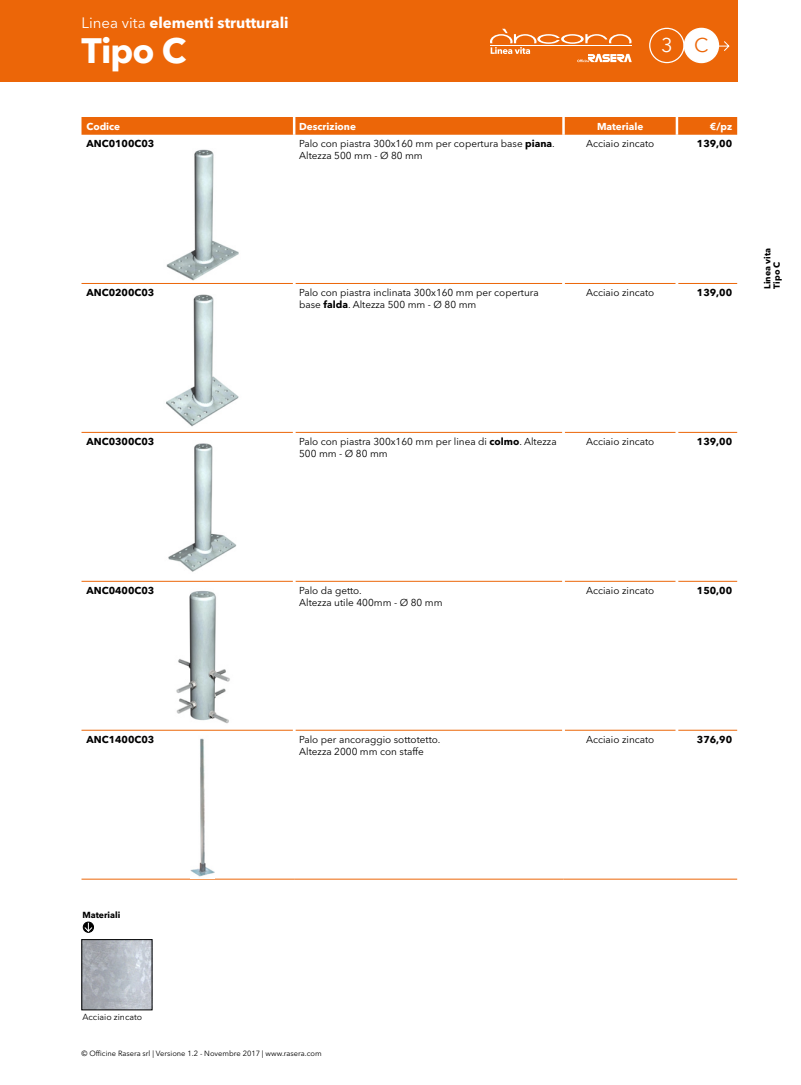
<style>
.page{position:relative;width:801px;height:1085px;background:#fff}
.page>*{position:absolute;margin:0;border:0;box-sizing:border-box;transform-origin:0 0}
.t1{font:700 35px "Avenir Next LT Pro";color:#fff}
.t2{font:20px "Avenir Next";color:#fff}
.t3{font:700 15px "Avenir Next LT Pro";color:#fff}
.t4{font:10px/12px "Avenir Next LT Pro";color:#000}
.t5{font:700 10px "Avenir Next LT Pro";color:#000}
.t6{font:700 10px "Avenir Next LT Pro";color:#fff}
.t7{font:700 8.75px/9.4px "Avenir Next LT Pro";color:#000}
.t8{font:8.75px "Avenir Next LT Pro";color:#000}
.t9{font:7.5px "Avenir Next LT Pro";color:#000}
.s1{font-weight:400}
.s2{color:#ec6608}
.s3{font-weight:700}
</style>
<div class="page">
<div style="left:0;top:0;width:737px;height:81px;background:#ec6608"></div>
<svg style="left:490px;top:29px;width:142px;height:33px"></svg>
<hr style="left:490px;top:45px;width:141px;height:1px;background:#fff">
<div style="left:649px;top:28px;width:35px;height:35px;border:1px solid #fff;border-radius:50%"></div>
<div style="left:684px;top:28px;width:34px;height:35px;background:#fff;border-radius:50%"></div>
<div style="left:684px;top:28px;width:35px;height:35px;border:1px solid #fff;border-radius:50%"></div>
<svg style="left:717px;top:41px;width:13px;height:11px"></svg>
<svg style="left:81px;top:117px;width:656px;height:18px;background:#ec6a0e"></svg>
<hr style="left:81px;top:283px;width:212px;height:1px;background:#ec6608">
<hr style="left:295px;top:283px;width:267px;height:1px;background:#ec6608">
<hr style="left:565px;top:283px;width:111px;height:1px;background:#ec6608">
<hr style="left:678px;top:283px;width:59px;height:1px;background:#ec6608">
<hr style="left:81px;top:432px;width:212px;height:1px;background:#ec6608">
<hr style="left:295px;top:432px;width:267px;height:1px;background:#ec6608">
<hr style="left:565px;top:432px;width:111px;height:1px;background:#ec6608">
<hr style="left:678px;top:432px;width:59px;height:1px;background:#ec6608">
<hr style="left:81px;top:581px;width:212px;height:1px;background:#ec6608">
<hr style="left:295px;top:581px;width:267px;height:1px;background:#ec6608">
<hr style="left:565px;top:581px;width:111px;height:1px;background:#ec6608">
<hr style="left:678px;top:581px;width:59px;height:1px;background:#ec6608">
<hr style="left:81px;top:730px;width:212px;height:1px;background:#ec6608">
<hr style="left:295px;top:730px;width:267px;height:1px;background:#ec6608">
<hr style="left:565px;top:730px;width:111px;height:1px;background:#ec6608">
<hr style="left:678px;top:730px;width:59px;height:1px;background:#ec6608">
<hr style="left:81px;top:878px;width:213px;height:1px;background:#ec6608">
<hr style="left:294px;top:878px;width:269px;height:1px;background:#ec6608">
<hr style="left:563px;top:878px;width:114px;height:1px;background:#ec6608">
<hr style="left:677px;top:878px;width:60px;height:1px;background:#ec6608">
<div style="left:83px;top:921px;width:11px;height:11px;border:1px solid #000;border-radius:50%"></div>
<svg style="left:84px;top:922px;width:9px;height:9px"></svg>
<img style="left:83px;top:941px;width:67px;height:67px">
<div style="left:81px;top:939px;width:71px;height:71px;border:1px solid #000"></div>
<img style="left:166px;top:149px;width:73px;height:131px">
<img style="left:166px;top:294px;width:73px;height:133px">
<img style="left:168px;top:443px;width:69px;height:129px">
<img style="left:176px;top:590px;width:54px;height:134px">
<img style="left:190px;top:738px;width:25px;height:139px">
<h3 class="t3" style="left:81px;top:14px;width:209px"><span class="s1">Linea vita</span> elementi strutturali</h3>
<h1 class="t1" style="left:81px;top:29px;width:106px">Tipo C</h1>
<h2 class="t2" style="left:661px;top:28px;width:49px">3 <span class="s2">C</span></h2>
<p class="t6" style="left:86px;top:120px;width:35px">Codice</p>
<p class="t6" style="left:299px;top:120px;width:58px">Descrizione</p>
<p class="t6" style="left:597px;top:120px;width:48px">Materiale</p>
<p class="t6" style="left:710px;top:120px;width:24px">€/pz</p>
<p class="t5" style="left:86px;top:137px;width:69px">ANC0100C03</p>
<p class="t4" style="left:299px;top:137px;width:257px">Palo con piastra 300x160 mm per copertura base <span class="s3">piana</span>.<br>Altezza 500 mm - Ø 80 mm</p>
<p class="t4" style="left:586px;top:137px;width:70px">Acciaio zincato</p>
<p class="t5" style="left:697px;top:137px;width:37px">139,00</p>
<p class="t5" style="left:86px;top:286px;width:69px">ANC0200C03</p>
<p class="t4" style="left:299px;top:286px;width:241px">Palo con piastra inclinata 300x160 mm per copertura base <span class="s3">falda</span>. Altezza 500 mm - Ø 80 mm</p>
<p class="t4" style="left:586px;top:286px;width:70px">Acciaio zincato</p>
<p class="t5" style="left:697px;top:286px;width:37px">139,00</p>
<p class="t7" style="left:762px;top:289px;width:42px;rotate:-90deg">Linea vita<br>Tipo C</p>
<p class="t5" style="left:86px;top:435px;width:69px">ANC0300C03</p>
<p class="t4" style="left:299px;top:435px;width:259px">Palo con piastra 300x160 mm per linea di <span class="s3">colmo</span>. Altezza<br>500 mm - Ø 80 mm</p>
<p class="t4" style="left:586px;top:435px;width:70px">Acciaio zincato</p>
<p class="t5" style="left:697px;top:435px;width:37px">139,00</p>
<p class="t5" style="left:86px;top:584px;width:69px">ANC0400C03</p>
<p class="t4" style="left:299px;top:584px;width:145px">Palo da getto.<br>Altezza utile 400mm - Ø 80 mm</p>
<p class="t4" style="left:586px;top:584px;width:70px">Acciaio zincato</p>
<p class="t5" style="left:697px;top:584px;width:37px">150,00</p>
<p class="t5" style="left:86px;top:733px;width:69px">ANC1400C03</p>
<p class="t4" style="left:299px;top:733px;width:143px">Palo per ancoraggio sottotetto.<br>Altezza 2000 mm con staffe</p>
<p class="t4" style="left:586px;top:733px;width:70px">Acciaio zincato</p>
<p class="t5" style="left:697px;top:733px;width:37px">376,90</p>
<p class="t7" style="left:82px;top:909px;width:39px">Materiali</p>
<p class="t8" style="left:82px;top:1011px;width:61px">Acciaio zincato</p>
<p class="t9" style="left:81px;top:1049px;width:242px">© Officine Rasera srl | Versione 1.2 - Novembre 2017 | www.rasera.com</p>
</div>
